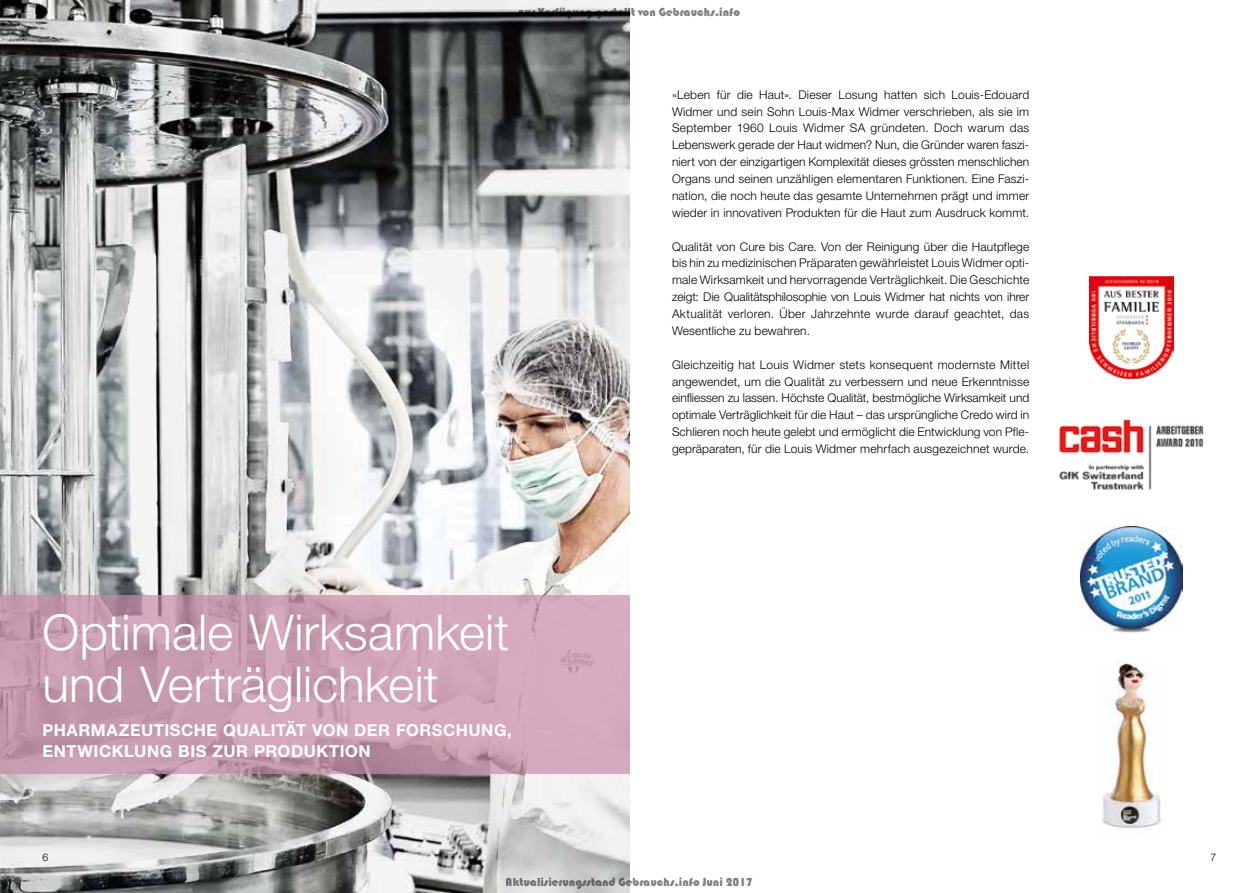
<style>
.page{position:relative;width:1259px;height:893px;background:#fff}
.page>*{position:absolute;margin:0;border:0;box-sizing:border-box;transform-origin:0 0}
.t1{font:300 49.5px/52.5px "Helvetica Neue";color:#fff}
.t2{font:700 16.5px/21px "Helvetica Neue";letter-spacing:.03em;color:#fff}
.t3{font:300 12px/16.8px "Helvetica Neue";letter-spacing:.01em;color:#000}
.t4{font:12px "Bauhaus 93";color:rgb(0 0 0/.5)}
.t5{font:300 10.5px "Helvetica Neue";color:#000}
</style>
<div class="page">
<img style="left:0;top:0;width:629px;height:893px">
<img style="left:1100px;top:663px;width:61px;height:166px">
<img style="left:1059px;top:419px;width:145px;height:71px">
<img style="left:1080px;top:526px;width:102px;height:107px">
<img style="left:1089px;top:276px;width:84px;height:102px">
<svg style="left:0;top:595px;width:629px;height:179px;background:#ca9fb2"></svg>
<p class="t4" style="left:519px;top:6px;width:223px">zur Verfügung gestellt von Gebrauchs.info</p>
<h1 class="t1" style="left:43px;top:605px;width:468px">Optimale Wirksamkeit und Verträglichkeit</h1>
<h2 class="t2" style="left:43px;top:719px;width:471px">PHARMAZEUTISCHE QUALITÄT VON DER FORSCHUNG,<br>ENTWICKLUNG BIS ZUR PRODUKTION</h2>
<p class="t3" style="left:672px;top:86px;width:359px">«Leben für die Haut». Dieser Losung hatten sich Louis-Edouard Widmer und sein Sohn Louis-Max Widmer verschrieben, als sie im September 1960 Louis Widmer SA gründeten. Doch warum das Lebenswerk gerade der Haut widmen? Nun, die Gründer waren faszi&shy;niert von der einzigartigen Komplexität dieses grössten menschlichen Organs und seinen unzähligen elementaren Funktionen. Eine Faszi&shy;nation, die noch heute das gesamte Unternehmen prägt und immer wieder in innovativen Produkten für die Haut zum Ausdruck kommt.</p>
<p class="t3" style="left:672px;top:238px;width:359px;text-align:justify">Qualität von Cure bis Care. Von der Reinigung über die Hautpflege bis hin zu medizinischen Präparaten gewährleistet Louis Widmer opti&shy;male Wirksamkeit und hervorragende Verträglichkeit. Die Geschichte zeigt: Die Qualitätsphilosophie von Louis Widmer hat nichts von ihrer Aktualität verloren. Über Jahrzehnte wurde darauf geachtet, das Wesentliche zu bewahren.</p>
<p class="t3" style="left:672px;top:356px;width:359px">Gleichzeitig hat Louis Widmer stets konsequent modernste Mittel angewendet, um die Qualität zu verbessern und neue Erkenntnisse einfliessen zu lassen. Höchste Qualität, bestmögliche Wirksamkeit und optimale Verträglichkeit für die Haut – das ursprüngliche Credo wird in Schlieren noch heute gelebt und ermöglicht die Entwicklung von Pfle&shy;gepräparaten, für die Louis Widmer mehrfach ausgezeichnet wurde.</p>
<p class="t5" style="left:43px;top:851px;width:7px">6</p>
<p class="t5" style="left:1210px;top:851px;width:7px">7</p>
<p class="t4" style="left:506px;top:875px;width:249px">Aktualisierungsstand Gebrauchs.info Juni 2017</p>
</div>
